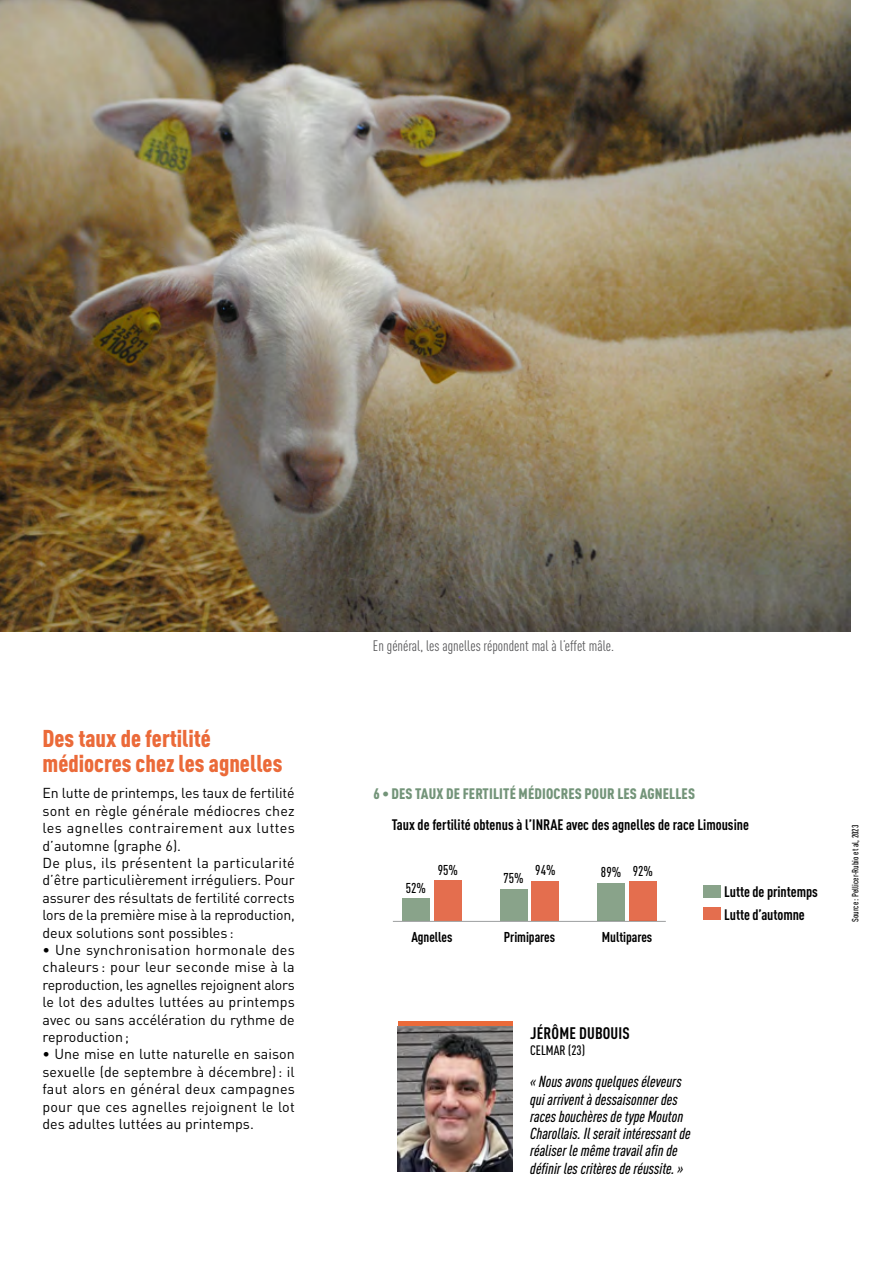
<style>
.page{position:relative;width:893px;height:1263px;background:#fff}
.page>*{position:absolute;margin:0;border:0;box-sizing:border-box;transform-origin:0 0}
.t1{font:900 condensed 24px/25.5px "DIN Pro";color:#eb6a39}
.t2{font:700 condensed 16.5px "DIN Pro";letter-spacing:.01em;color:#000}
.t3{font:italic 500 condensed 15.75px/17.2px "DIN Pro";letter-spacing:.005em;color:#000}
.t4{font:700 condensed 15px/22.5px "DIN Pro";color:#000}
.t5{font:condensed 15px "DIN Pro";color:#58585a}
.t6{font:900 condensed 15px "DIN Pro";letter-spacing:.01em;color:#739479}
.t7{font:14.25px/17.4px "DIN Pro";color:#000;text-align:justify}
.t8{font:700 condensed 14.1px "DIN Pro";letter-spacing:-.005em;color:#000}
.t9{font:500 condensed 14.1px "DIN Pro";color:#000}
.t10{font:500 condensed 13.5px "DIN Pro";color:#000}
.t11{font:500 condensed 9px "DIN Pro";color:#000}
</style>
<div class="page">
<img style="left:398px;top:1026px;width:115px;height:145px">
<hr style="left:398px;top:1022px;width:115px;height:4px;background:#eb6a39">
<img style="left:0;top:0;width:850px;height:631px">
<div style="left:402px;top:899px;width:28px;height:22px;background:#89a38a"></div>
<div style="left:434px;top:881px;width:28px;height:40px;background:#e46e4e"></div>
<div style="left:500px;top:889px;width:27px;height:32px;background:#89a38a"></div>
<div style="left:532px;top:881px;width:27px;height:40px;background:#e46e4e"></div>
<div style="left:704px;top:907px;width:17px;height:13px;background:#e46e4e"></div>
<div style="left:704px;top:885px;width:17px;height:13px;background:#89a38a"></div>
<hr style="left:393px;top:921px;width:273px;height:1px;background:#9c9e9f">
<div style="left:597px;top:883px;width:28px;height:38px;background:#89a38a"></div>
<div style="left:629px;top:882px;width:28px;height:39px;background:#e46e4e"></div>
<h1 class="t1" style="left:43px;top:725px;width:241px">Des taux de fertilité médiocres chez les agnelles</h1>
<p class="t7" style="left:43px;top:784px;width:254px;text-align:left">En lutte de printemps, les taux de fertilité sont en règle générale médiocres chez les agnelles contrairement aux luttes d’automne (graphe 6).<br>De plus, ils présentent la particularité d’être particulièrement irréguliers. Pour assurer des résultats de fertilité corrects lors de la première mise à la reproduction, deux solutions sont possibles :</p>
<p class="t7" style="left:43px;top:940px;width:254px">• Une synchronisation hormonale des chaleurs : pour leur seconde mise à la reproduction, les agnelles rejoignent alors le lot des adultes luttées au printemps avec ou sans accélération du rythme de reproduction;</p>
<p class="t7" style="left:43px;top:1045px;width:254px">• Une mise en lutte naturelle en saison sexuelle (de septembre à décembre): il faut alors en général deux campagnes pour que ces agnelles rejoignent le lot des adultes luttées au printemps.</p>
<p class="t5" style="left:373px;top:637px;width:243px">En général, les agnelles répondent mal à l’effet mâle.</p>
<p class="t6" style="left:373px;top:784px;width:323px">6 • DES TAUX DE FERTILITÉ MÉDIOCRES POUR LES AGNELLES</p>
<p class="t4" style="left:392px;top:813px;width:359px">Taux de fertilité obtenus à l’INRAE avec des agnelles de race Limousine</p>
<p class="t9" style="left:406px;top:879px;width:22px">52%</p>
<p class="t9" style="left:438px;top:861px;width:22px">95%</p>
<p class="t9" style="left:503px;top:870px;width:22px">75%</p>
<p class="t9" style="left:535px;top:861px;width:22px">94%</p>
<p class="t9" style="left:601px;top:863px;width:54px">89% 92%</p>
<p class="t4" style="left:724px;top:880px;width:95px">Lutte de printemps<br>Lutte d’automne</p>
<p class="t8" style="left:411px;top:928px;width:43px">Agnelles</p>
<p class="t8" style="left:504px;top:928px;width:53px">Primipares</p>
<p class="t8" style="left:602px;top:928px;width:52px">Multipares</p>
<p class="t2" style="left:530px;top:1023px;width:101px">JÉRÔME DUBOUIS</p>
<p class="t10" style="left:530px;top:1042px;width:56px">CELMAR (23)</p>
<p class="t3" style="left:530px;top:1072px;width:162px">« Nous avons quelques éleveurs qui arrivent à dessaisonner des races bouchères de type Mouton Charollais. Il serait intéressant de réaliser le même travail afin de définir les critères de réussite. »</p>
<p class="t11" style="left:850px;top:922px;width:99px;rotate:-90deg">Source: Pellicer-Rubio et al, 2023</p>
</div>
